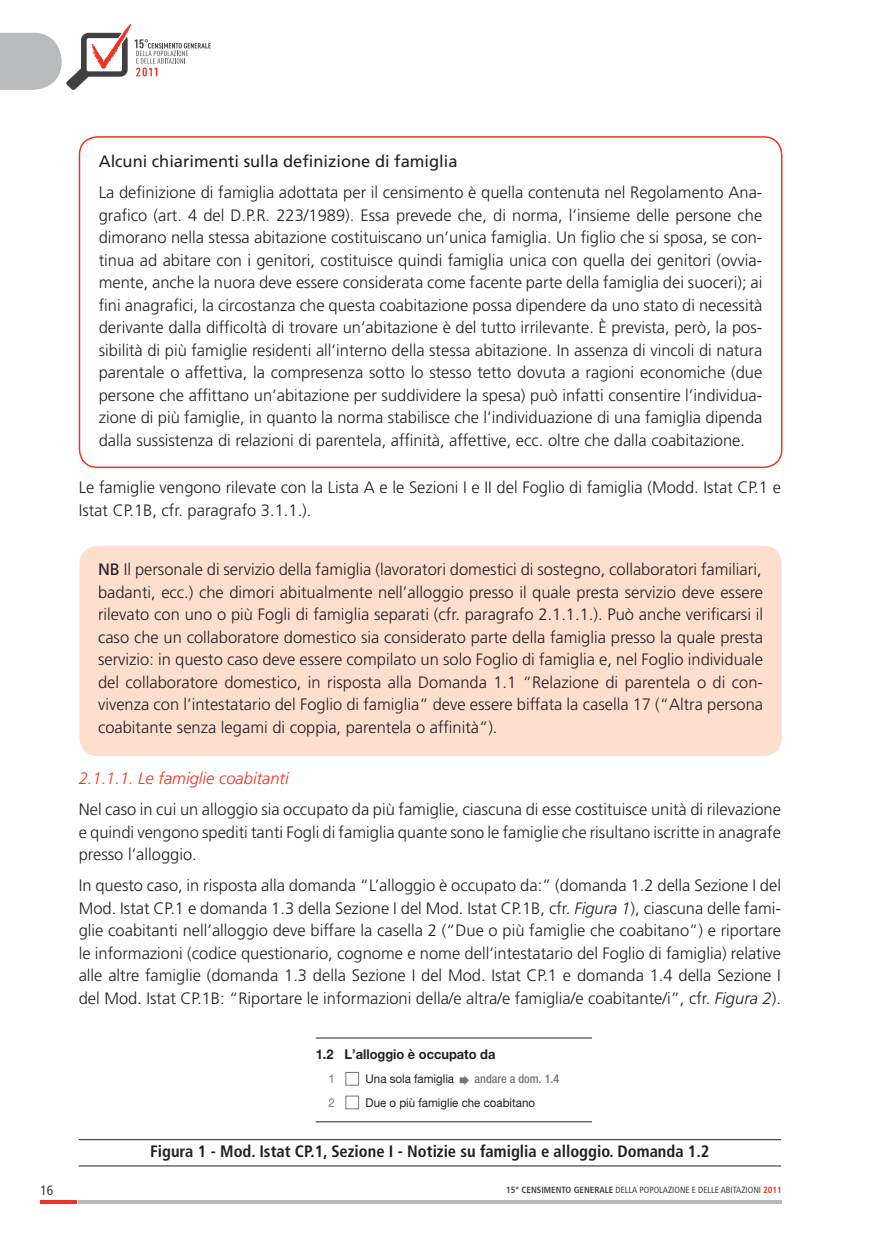
<style>
.page{position:relative;width:881px;height:1234px;background:#fff}
.page>*{position:absolute;margin:0;border:0;box-sizing:border-box;transform-origin:0 0}
.t1{font:300 16.5px/22.5px "Frutiger";color:#231f20;text-align:justify}
.t2{font:700 condensed 16.5px "Frutiger";color:#231f20}
.t3{font:16.5px "Frutiger";color:#231f20}
.t4{font:italic 300 16.5px "Frutiger";color:#ee3424}
.t5{font:700 13.5px "Helvetica Neue LT Pro";color:#231f20;scale:.95 1}
.t6{font:condensed 13.5px "Frutiger";color:#404041}
.t7{font:12.15px "Helvetica Neue LT Pro";color:#231f20;scale:.95 1}
.t8{font:500 condensed 12.15px "Helvetica Neue LT Pro";color:#747678}
.t9{font:12.15px "Helvetica Neue LT Pro";color:#747678;scale:.95 1}
.t10{font:condensed 9px "Frutiger";color:#404041}
.s1{font-weight:400}
.s2{font-style:italic}
.s3{font-weight:700}
.s4{font-weight:700;color:#ee3424}
</style>
<div class="page">
<svg style="left:40px;top:1200px;width:36px;height:3px"></svg>
<hr style="left:79px;top:1200px;width:703px;height:3px;background:#b8babc">
<svg style="left:0;top:24px;width:211px;height:66px"></svg>
<div style="left:79px;top:136px;width:703px;height:332px;border:2px solid #ee3424;border-radius:18px"></div>
<div style="left:79px;top:545px;width:702px;height:210px;background:#fddecf;border-radius:18px"></div>
<hr style="left:79px;top:1138px;width:701px;height:1px;background:#231f20">
<hr style="left:79px;top:1165px;width:701px;height:1px;background:#231f20">
<hr style="left:315px;top:1037px;width:276px;height:1px;background:#231f20">
<hr style="left:315px;top:1121px;width:276px;height:1px;background:#231f20">
<div style="left:345px;top:1071px;width:14px;height:14px;border:1px solid #747678"></div>
<svg style="left:459px;top:1075px;width:10px;height:9px"></svg>
<div style="left:345px;top:1095px;width:14px;height:13px;border:1px solid #747678"></div>
<p class="t3" style="left:99px;top:155px;width:360px">Alcuni chiarimenti sulla definizione di famiglia</p>
<p class="t1" style="left:99px;top:182px;width:665px">La definizione di famiglia adottata per il censimento è quella contenuta nel Regolamento Ana&shy;grafico (art. 4 del D.P.R. 223/1989). Essa prevede che, di norma, l’insieme delle persone che dimorano nella stessa abitazione costituiscano un’unica famiglia. Un figlio che si sposa, se con&shy;tinua ad abitare con i genitori, costituisce quindi famiglia unica con quella dei genitori (ovvia&shy;mente, anche la nuora deve essere considerata come facente parte della famiglia dei suoceri); ai fini anagrafici, la circostanza che questa coabitazione possa dipendere da uno stato di necessità derivante dalla difficoltà di trovare un’abitazione è del tutto irrilevante. È prevista, però, la pos&shy;sibilità di più famiglie residenti all’interno della stessa abitazione. In assenza di vincoli di natura parentale o affettiva, la compresenza sotto lo stesso tetto dovuta a ragioni economiche (due persone che affittano un’abitazione per suddividere la spesa) può infatti consentire l’individua&shy;zione di più famiglie, in quanto la norma stabilisce che l’individuazione di una famiglia dipenda dalla sussistenza di relazioni di parentela, affinità, affettive, ecc. oltre che dalla coabitazione.</p>
<p class="t1" style="left:79px;top:477px;width:703px">Le famiglie vengono rilevate con la Lista A e le Sezioni I e II del Foglio di famiglia (Modd. Istat CP.1 e<br>Istat CP.1B, cfr. paragrafo 3.1.1.).</p>
<p class="t1" style="left:98px;top:559px;width:666px"><span class="s1">NB</span> Il personale di servizio della famiglia (lavoratori domestici di sostegno, collaboratori familiari, badanti, ecc.) che dimori abitualmente nell’alloggio presso il quale presta servizio deve essere rilevato con uno o più Fogli di famiglia separati (cfr. paragrafo 2.1.1.1.). Può anche verificarsi il caso che un collaboratore domestico sia considerato parte della famiglia presso la quale presta servizio: in questo caso deve essere compilato un solo Foglio di famiglia e, nel Foglio individuale del collaboratore domestico, in risposta alla Domanda 1.1 “Relazione di parentela o di con&shy;vivenza con l’intestatario del Foglio di famiglia” deve essere biffata la casella 17 (“Altra persona coabitante senza legami di coppia, parentela o affinità”).</p>
<p class="t4" style="left:79px;top:771px;width:211px">2.1.1.1. Le famiglie coabitanti</p>
<p class="t1" style="left:79px;top:799px;width:703px">Nel caso in cui un alloggio sia occupato da più famiglie, ciascuna di esse costituisce unità di rilevazione e quindi vengono spediti tanti Fogli di famiglia quante sono le famiglie che risultano iscritte in anagrafe presso l’alloggio.</p>
<p class="t1" style="left:79px;top:875px;width:703px">In questo caso, in risposta alla domanda “L’alloggio è occupato da:” (domanda 1.2 della Sezione I del Mod. Istat CP.1 e domanda 1.3 della Sezione I del Mod. Istat CP.1B, cfr. <span class="s2">Figura 1</span>), ciascuna delle fami&shy;glie coabitanti nell’alloggio deve biffare la casella 2 (“Due o più famiglie che coabitano”) e riportare le informazioni (codice questionario, cognome e nome dell’intestatario del Foglio di famiglia) relative alle altre famiglie (domanda 1.3 della Sezione I del Mod. Istat CP.1 e domanda 1.4 della Sezione I del Mod. Istat CP.1B: “Riportare le informazioni della/e altra/e famiglia/e coabitante/i”, cfr. <span class="s2">Figura 2</span>).</p>
<p class="t5" style="left:315px;top:1049px;width:190px">1.2 L’alloggio è occupato da</p>
<p class="t9" style="left:328px;top:1074px;width:8px">1</p>
<p class="t7" style="left:365px;top:1074px;width:95px">Una sola famiglia</p>
<p class="t8" style="left:474px;top:1074px;width:86px">andare a dom. 1.4</p>
<p class="t9" style="left:328px;top:1097px;width:8px">2</p>
<p class="t7" style="left:365px;top:1097px;width:180px">Due o più famiglie che coabitano</p>
<p class="t2" style="left:150px;top:1144px;width:560px">Figura 1 - Mod. Istat CP.1, Sezione I - Notizie su famiglia e alloggio. Domanda 1.2</p>
<p class="t6" style="left:40px;top:1184px;width:14px">16</p>
<p class="t10" style="left:506px;top:1185px;width:277px"><span class="s3">15° CENSIMENTO GENERALE</span> DELLA POPOLAZIONE E DELLE ABITAZIONI <span class="s4">2011</span></p>
</div>
